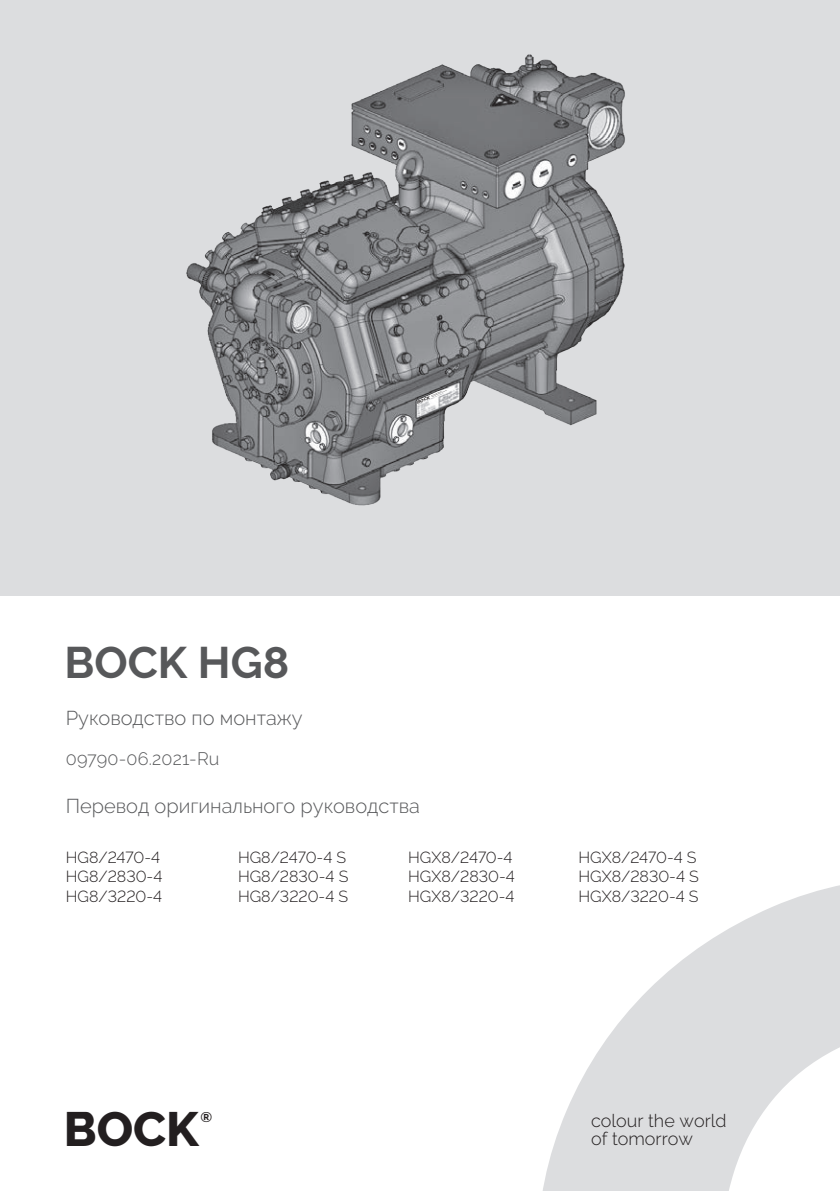
<style>
.page{position:relative;width:840px;height:1191px;background:#fff}
.page>*{position:absolute;margin:0;border:0;box-sizing:border-box;transform-origin:0 0}
.t1{font:800 48px "Raleway";color:#231f20}
.t2{font:700 44px "Raleway";color:#57585a}
.t3{font:300 20px "Raleway";color:#57585a}
.t4{font:300 18px "Raleway";color:#231f20}
.Subtitle{font:300 18px "Raleway";letter-spacing:.01em;color:#57585a}
.t5{font:300 16px "Raleway";color:#231f20}
.t6{font:700 14px "Raleway";color:#231f20}
.t7{font:italic 800 3.8px "Raleway";color:#282526;scale:1.31 1}
</style>
<div class="page">
<div style="left:0;top:0;width:839px;height:595px;background:#dcdddf"></div>
<svg style="left:542px;top:885px;width:297px;height:306px;fill:#dcdddf"></svg>
<img style="left:186px;top:54px;width:439px;height:452px">
<svg style="left:416px;top:389px;width:30px;height:15px"></svg>
<p class="t7" style="left:415px;top:401px;width:12px;rotate:-25deg">BOCK</p>
<p class="t2" style="left:64px;top:637px;width:226px">BOCK HG8</p>
<p class="t3" style="left:66px;top:706px;width:238px">Руководство по монтажу</p>
<p class="Subtitle" style="left:66px;top:748px;width:155px">09790-06.2021-Ru</p>
<p class="t3" style="left:66px;top:794px;width:355px">Перевод оригинального руководства</p>
<p class="t5" style="left:66px;top:848px;width:96px">HG8/2470-4</p>
<p class="t5" style="left:238px;top:848px;width:109px">HG8/2470-4 S</p>
<p class="t5" style="left:408px;top:848px;width:106px">HGX8/2470-4</p>
<p class="t5" style="left:578px;top:848px;width:120px">HGX8/2470-4 S</p>
<p class="t5" style="left:66px;top:867px;width:98px">HG8/2830-4</p>
<p class="t5" style="left:238px;top:867px;width:112px">HG8/2830-4 S</p>
<p class="t5" style="left:408px;top:867px;width:108px">HGX8/2830-4</p>
<p class="t5" style="left:578px;top:867px;width:122px">HGX8/2830-4 S</p>
<p class="t5" style="left:66px;top:886px;width:98px">HG8/3220-4</p>
<p class="t5" style="left:238px;top:886px;width:112px">HG8/3220-4 S</p>
<p class="t5" style="left:408px;top:886px;width:108px">HGX8/3220-4</p>
<p class="t5" style="left:578px;top:886px;width:122px">HGX8/3220-4 S</p>
<p class="t6" style="left:200px;top:1108px;width:13px">®</p>
<p class="t1" style="left:64px;top:1102px;width:136px">BOCK</p>
<p class="t4" style="left:590px;top:1110px;width:137px">colour the world</p>
<p class="t4" style="left:590px;top:1128px;width:103px">of tomorrow</p>
</div>
